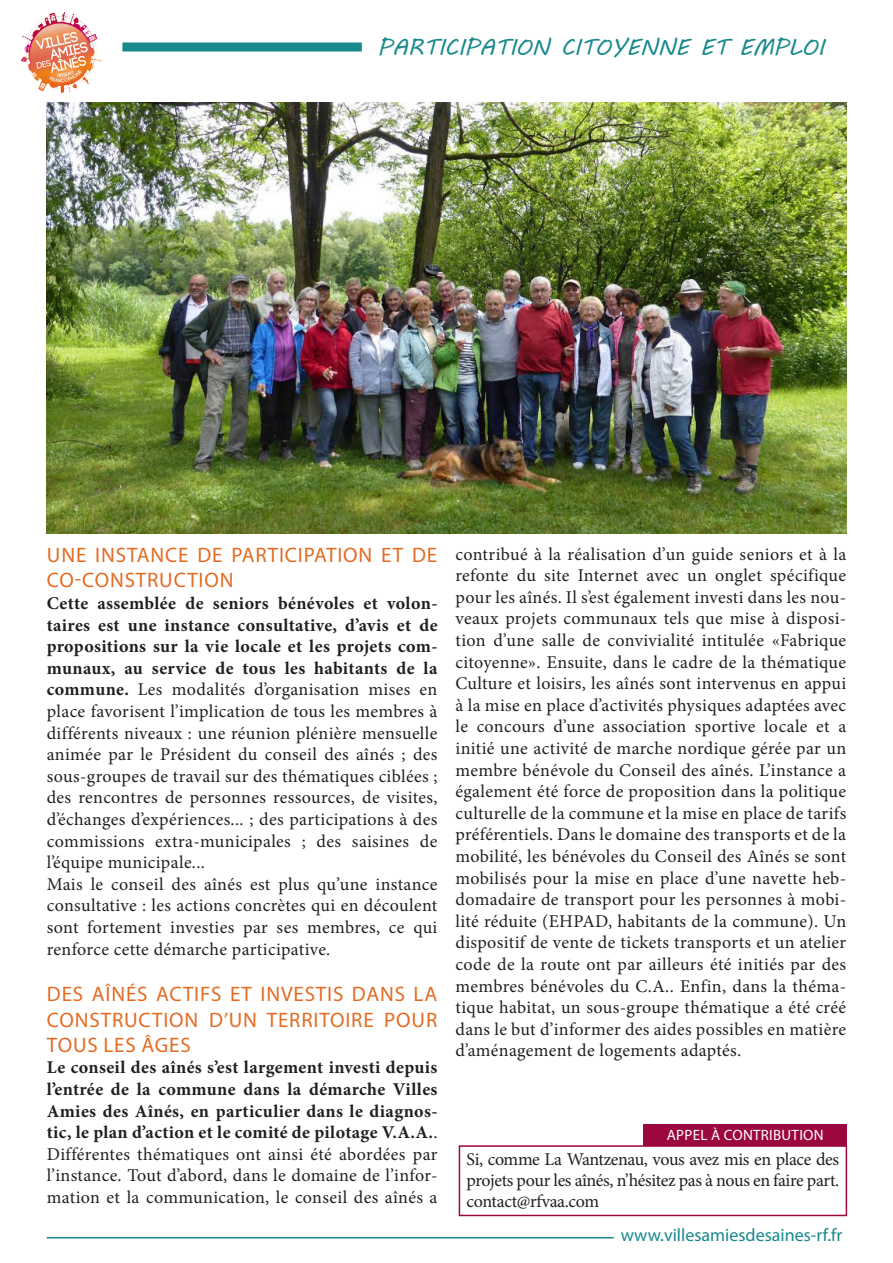
<style>
.page{position:relative;width:893px;height:1263px;background:#fff}
.page>*{position:absolute;margin:0;border:0;box-sizing:border-box;transform-origin:0 0}
.t1{font:22.5px "MV Boli";color:#18898c}
.t2{font:21px/25.2px "Myriad Pro";letter-spacing:.04em;color:#e36c25}
.t3{font:18px/21.6px "Minion Pro";letter-spacing:.015em;color:#231f20;text-align:justify}
.t4{font:700 18px/21.6px "Minion Pro";letter-spacing:.02em;color:#231f20;text-align:justify}
.t5{font:18px "Myriad Pro";color:#18898c}
.t6{font:15px "Myriad Pro";letter-spacing:.02em;color:#fff}
.s1{font-weight:700}
.s2{font-weight:400}
</style>
<div class="page">
<hr style="left:47px;top:1237px;width:567px;height:1px;background:#18898c">
<div style="left:122px;top:42px;width:240px;height:9px;background:#18898c"></div>
<img style="left:21px;top:13px;width:80px;height:80px">
<div style="left:459px;top:1145px;width:388px;height:71px;border:2px solid #9d073f"></div>
<div style="left:643px;top:1124px;width:204px;height:21px;background:#9d073f"></div>
<img style="left:47px;top:102px;width:799px;height:432px">
<p class="t1" style="left:378px;top:32px;width:448px">PARTICIPATION CITOYENNE ET EMPLOI</p>
<p class="t2" style="left:47px;top:542px;width:392px">UNE INSTANCE DE PARTICIPATION ET DE<br>CO-CONSTRUCTION</p>
<p class="t3" style="left:47px;top:592px;width:392px"><span class="s1">Cette assemblée de seniors bénévoles et volon&shy;taires est une instance consultative, d’avis et de propositions sur la vie locale et les projets com&shy;munaux, au service de tous les habitants de la commune.</span> Les modalités d’organisation mises en place favorisent l’implication de tous les membres à différents niveaux : une réunion plénière mensuelle animée par le Président du conseil des aînés ; des sous-groupes de travail sur des thématiques ciblées ; des rencontres de personnes ressources, de visites, d’échanges d’expériences... ; des participations à des commissions extra-municipales ; des saisines de l’équipe municipale...</p>
<p class="t3" style="left:47px;top:873px;width:392px">Mais le conseil des aînés est plus qu’une instance consultative : les actions concrètes qui en découlent sont fortement investies par ses membres, ce qui renforce cette démarche participative.</p>
<p class="t2" style="left:47px;top:981px;width:392px;text-align:justify">DES AÎNÉS ACTIFS ET INVESTIS DANS LA CONSTRUCTION D’UN TERRITOIRE POUR TOUS LES ÂGES</p>
<p class="t4" style="left:47px;top:1057px;width:392px">Le conseil des aînés s’est largement investi depuis l’entrée de la commune dans la démarche Villes Amies des Aînés, en particulier dans le diagnos&shy;tic, le plan d’action et le comité de pilotage V.A.A.<span class="s2">.<br>Différentes thématiques ont ainsi été abordées par l’instance. Tout d’abord, dans le domaine de l’infor&shy;mation et la communication, le conseil des aînés a</span></p>
<p class="t3" style="left:455px;top:543px;width:392px">contribué à la réalisation d’un guide seniors et à la refonte du site Internet avec un onglet spécifique pour les aînés. Il s’est également investi dans les nou&shy;veaux projets communaux tels que mise à disposi&shy;tion d’une salle de convivialité intitulée «Fabrique citoyenne». Ensuite, dans le cadre de la thématique Culture et loisirs, les aînés sont intervenus en appui à la mise en place d’activités physiques adaptées avec le concours d’une association sportive locale et a initié une activité de marche nordique gérée par un membre bénévole du Conseil des aînés. L’instance a également été force de proposition dans la politique culturelle de la commune et la mise en place de tarifs préférentiels. Dans le domaine des transports et de la mobilité, les bénévoles du Conseil des Aînés se sont mobilisés pour la mise en place d’une navette heb&shy;domadaire de transport pour les personnes à mobi&shy;lité réduite (EHPAD, habitants de la commune). Un dispositif de vente de tickets transports et un atelier code de la route ont par ailleurs été initiés par des membres bénévoles du C.A.. Enfin, dans la théma&shy;tique habitat, un sous-groupe thématique a été créé dans le but d’informer des aides possibles en matière d’aménagement de logements adaptés.</p>
<p class="t6" style="left:667px;top:1126px;width:159px">APPEL À CONTRIBUTION</p>
<p class="t3" style="left:467px;top:1149px;width:374px;line-height:21px">Si, comme La Wantzenau, vous avez mis en place des projets pour les aînés, n’hésitez pas à nous en faire part. contact@rfvaa.com</p>
<p class="t5" style="left:621px;top:1224px;width:223px">www.villesamiesdesaines-rf.fr</p>
</div>
